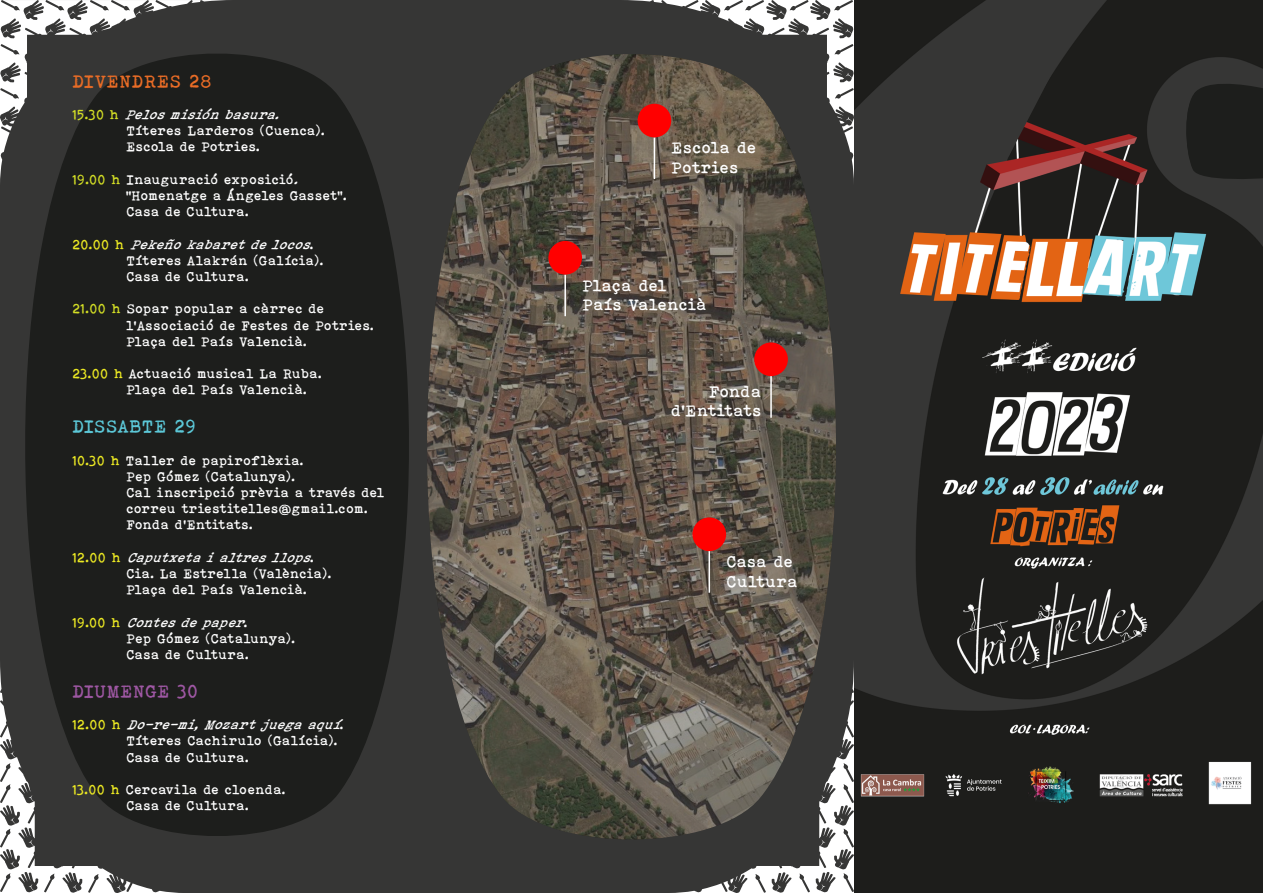
<style>
.page{position:relative;width:1263px;height:893px;background:#fff}
.page>*{position:absolute;margin:0;border:0;box-sizing:border-box;transform-origin:0 0}
.t1{font:18px "Bohemian Typewriter";color:#e96c26}
.t2{font:18px "Bohemian Typewriter";color:#5cc8d8}
.t3{font:18px "Bohemian Typewriter";color:#9e57a3}
.t4{font:16.5px "Bohemian Typewriter";color:#fff}
.t5{font:16.5px "Bohemian Typewriter";letter-spacing:-.02em;color:#fff}
.t6{font:13.5px/16.2px "Bohemian Typewriter";color:#fff}
.t7{font:italic 13.5px "Bohemian Typewriter";color:#fff}
.s1{font-style:normal;color:#d2dd25}
.s2{color:#d2dd25}
.s3{font-style:italic}
.s4{font-style:normal;color:#ebe823}
.s5{font-style:normal}
.s6{color:#ebe823}
</style>
<div class="page">
<div style="left:0;top:0;width:912px;height:893px;background:#363635"></div>
<img style="left:854px;top:0;width:409px;height:893px">
<svg style="left:910px;top:29px;width:142px;height:128px;background:#353231"></svg>
<svg style="left:1262px;top:659px;width:1px;height:234px"></svg>
<img style="left:433px;top:54px;width:403px;height:786px">
<svg style="left:25px;top:54px;width:408px;height:782px;fill:#1d1e1c"></svg>
<svg style="left:669px;top:659px;width:185px;height:234px"></svg>
<svg style="left:0;top:659px;width:185px;height:234px"></svg>
<svg style="left:620px;top:0;width:234px;height:185px"></svg>
<svg style="left:0;top:0;width:234px;height:185px"></svg>
<hr style="left:564px;top:275px;width:2px;height:41px;background:#fff">
<div style="left:548px;top:241px;width:34px;height:34px;background:#f00;border-radius:50%"></div>
<hr style="left:708px;top:551px;width:2px;height:42px;background:#fff">
<div style="left:692px;top:517px;width:34px;height:34px;background:#f00;border-radius:50%"></div>
<hr style="left:770px;top:376px;width:2px;height:42px;background:#fff">
<div style="left:754px;top:342px;width:34px;height:34px;background:#f00;border-radius:50%"></div>
<hr style="left:654px;top:137px;width:1px;height:42px;background:#fff">
<div style="left:638px;top:104px;width:33px;height:33px;background:#f00;border-radius:50%"></div>
<svg style="left:1183px;top:76px;width:80px;height:107px;background:#222321"></svg>
<p class="t1" style="left:72px;top:70px;width:141px">DIVENDRES 28</p>
<p class="t7" style="left:72px;top:107px;width:215px"><span class="s1">1 5 . 3 0 h</span> Pelosmisiónbasura.</p>
<p class="t6" style="left:126px;top:122px;width:200px">Títeres Larderos (Cuenca).</p>
<p class="t6" style="left:126px;top:138px;width:135px">Escola de Potries.</p>
<p class="t6" style="left:72px;top:171px;width:234px"><span class="s2">19.00 h</span> Inauguració exposició<span class="s3">.</span></p>
<p class="t6" style="left:126px;top:187px;width:222px">“Homenatge a Ángeles Gasset”.</p>
<p class="t6" style="left:126px;top:203px;width:124px">Casa de Cultura.</p>
<p class="t7" style="left:72px;top:236px;width:246px"><span class="s4">2 0 . 0 0 h</span> Pekeñokabaretdelocos<span class="s5">.</span></p>
<p class="t6" style="left:126px;top:252px;width:199px">Títeres Alakrán (Galícia).</p>
<p class="t6" style="left:126px;top:268px;width:124px">Casa de Cultura.</p>
<p class="t6" style="left:72px;top:300px;width:254px"><span class="s2">21.00 h</span> Sopar popular a càrrec de</p>
<p class="t6" style="left:126px;top:317px;width:249px">l’Associació de Festes de Potries.</p>
<p class="t6" style="left:126px;top:333px;width:182px">Plaça del País Valencià.</p>
<p class="t6" style="left:72px;top:365px;width:251px"><span class="s6">23.00 h</span> Actuació musical La Ruba.</p>
<p class="t6" style="left:126px;top:381px;width:182px">Plaça del País Valencià.</p>
<p class="t2" style="left:72px;top:416px;width:125px">DISSABTE 29</p>
<p class="t6" style="left:72px;top:452px;width:233px"><span class="s6">10.30 h</span> Taller de papiroflèxia.</p>
<p class="t6" style="left:126px;top:468px;width:171px">Pep Gómez (Catalunya).</p>
<p class="t6" style="left:126px;top:484px;width:260px">Cal inscripció prèvia a través del correu triestitelles@gmail.com.</p>
<p class="t6" style="left:126px;top:516px;width:128px">Fonda d’Entitats.</p>
<p class="t7" style="left:72px;top:550px;width:246px"><span class="s4">1 2 . 0 0 h</span> Caputxetaialtresllops<span class="s5">.</span></p>
<p class="t6" style="left:126px;top:565px;width:207px">Cia. La Estrella (València).</p>
<p class="t6" style="left:126px;top:581px;width:182px">Plaça del País Valencià.</p>
<p class="t7" style="left:72px;top:614px;width:180px"><span class="s4">1 9 . 0 0 h</span> Contesdepaper<span class="s5">.</span></p>
<p class="t6" style="left:126px;top:630px;width:171px">Pep Gómez (Catalunya).</p>
<p class="t6" style="left:126px;top:646px;width:124px">Casa de Cultura.</p>
<p class="t3" style="left:72px;top:680px;width:128px">DIUMENGE 30</p>
<p class="t7" style="left:72px;top:717px;width:276px"><span class="s4">1 2 . 0 0 h</span> Do-re-mi,Mozartjuegaaquí<span class="s5">.</span></p>
<p class="t6" style="left:126px;top:732px;width:213px">Títeres Cachirulo (Galícia).</p>
<p class="t6" style="left:126px;top:749px;width:124px">Casa de Cultura.</p>
<p class="t6" style="left:72px;top:781px;width:215px"><span class="s6">13.00 h</span> Cercavila de cloenda.</p>
<p class="t6" style="left:126px;top:797px;width:124px">Casa de Cultura.</p>
<p class="t4" style="left:671px;top:138px;width:86px">Escola de</p>
<p class="t4" style="left:671px;top:158px;width:69px">Potries</p>
<p class="t5" style="left:582px;top:276px;width:86px">Plaça del</p>
<p class="t4" style="left:582px;top:295px;width:126px">País Valencià</p>
<p class="t4" style="left:709px;top:382px;width:54px">Fonda</p>
<p class="t5" style="left:671px;top:401px;width:92px">d’Entitats</p>
<p class="t4" style="left:726px;top:552px;width:68px">Casa de</p>
<p class="t4" style="left:726px;top:572px;width:73px">Cultura</p>
</div>
